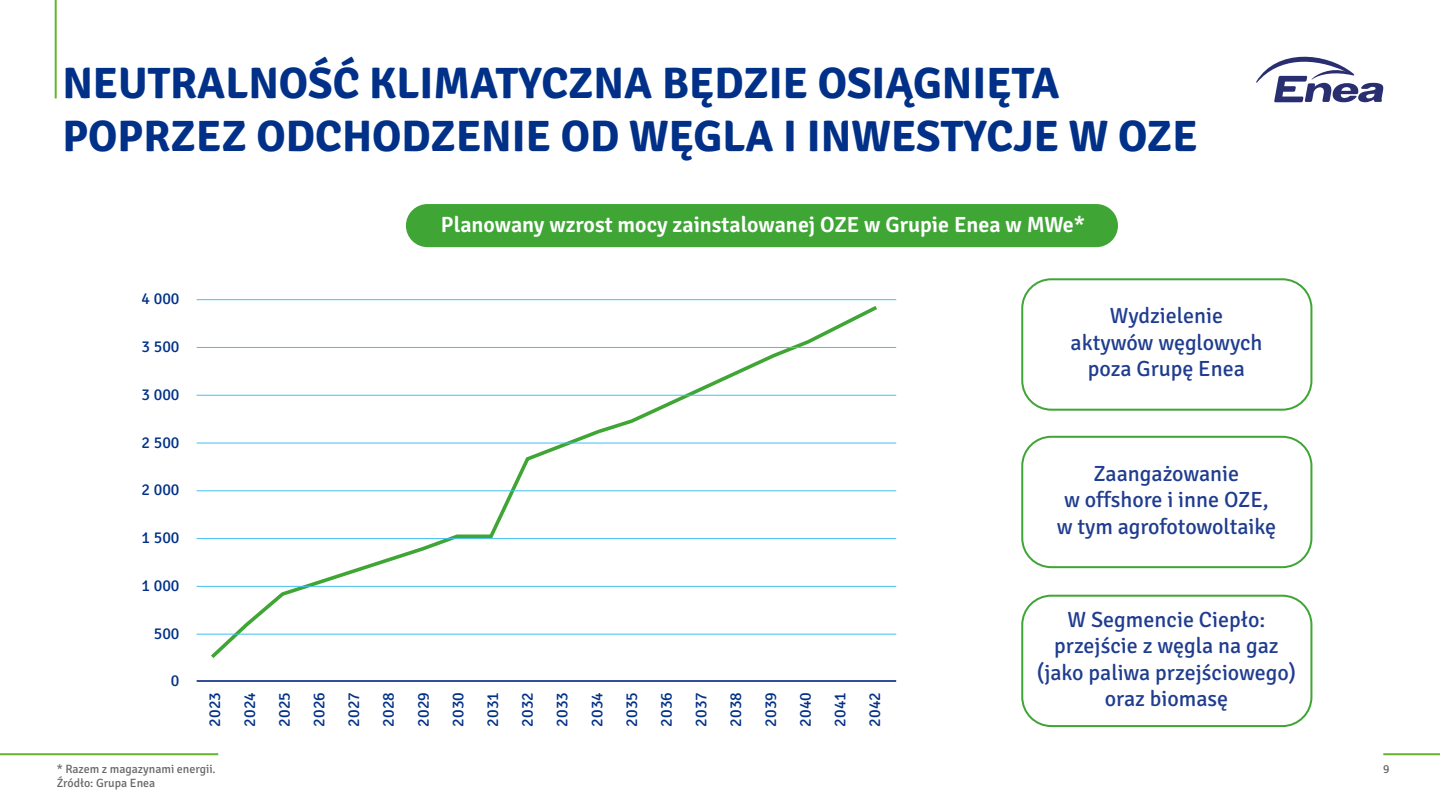
<style>
.page{position:relative;width:1440px;height:811px;background:#fff}
.page>*{position:absolute;margin:0;border:0;box-sizing:border-box;transform-origin:0 0}
.t1{font:700 44px/52.8px "Signika";color:#003087}
.t2{font:22px/26.4px "Signika";color:#1f3c8f;text-align:center}
.t3{font:600 22px "Signika";color:#fff}
.t4{font:16.2px/34.8px "Signika";color:#003087;text-align:justify}
.t5{font:12px/14.4px "Signika";color:#666}
</style>
<div class="page">
<hr style="left:0;top:752px;width:218px;height:2px;background:#66b32e">
<hr style="left:1383px;top:752px;width:57px;height:2px;background:#66b32e">
<hr style="left:55px;top:0;width:2px;height:98px;background:#66b32e">
<svg style="left:1256px;top:56px;width:128px;height:46px"></svg>
<div style="left:406px;top:204px;width:712px;height:43px;background:#3fa535;border-radius:22px"></div>
<div style="left:1021px;top:278px;width:291px;height:132px;border:2px solid #3fa535;border-radius:29px"></div>
<div style="left:1021px;top:435px;width:291px;height:133px;border:2px solid #3fa535;border-radius:29px"></div>
<div style="left:1021px;top:594px;width:291px;height:132px;border:2px solid #3fa535;border-radius:29px"></div>
<svg style="left:207px;top:306px;width:674px;height:352px"></svg>
<hr style="left:197px;top:679px;width:699px;height:2px;background:#1f3c8f">
<hr style="left:197px;top:633px;width:699px;height:1px;background:#41c0f0">
<hr style="left:197px;top:585px;width:699px;height:1px;background:#41c0f0">
<hr style="left:197px;top:538px;width:699px;height:1px;background:#41c0f0">
<hr style="left:197px;top:490px;width:699px;height:1px;background:#41c0f0">
<hr style="left:197px;top:442px;width:699px;height:1px;background:#41c0f0">
<hr style="left:197px;top:394px;width:699px;height:1px;background:#41c0f0">
<hr style="left:197px;top:347px;width:699px;height:1px;background:#41c0f0">
<hr style="left:197px;top:299px;width:699px;height:1px;background:#41c0f0">
<h1 class="t1" style="left:62px;top:57px;width:1137px">NEUTRALNOŚĆ KLIMATYCZNA BĘDZIE OSIĄGNIĘTA<br>POPRZEZ ODCHODZENIE OD WĘGLA I INWESTYCJE W OZE</h1>
<p class="t4" style="left:142px;top:282px;width:39px">4 000</p>
<p class="t4" style="left:142px;top:329px;width:39px">3 500</p>
<p class="t4" style="left:142px;top:377px;width:39px">3 000</p>
<p class="t4" style="left:142px;top:425px;width:39px">2 500</p>
<p class="t4" style="left:142px;top:472px;width:39px">2 000</p>
<p class="t4" style="left:142px;top:520px;width:39px">1 500</p>
<p class="t4" style="left:142px;top:568px;width:39px">1 000</p>
<p class="t4" style="left:154px;top:615px;width:27px">500</p>
<p class="t4" style="left:171px;top:663px;width:10px">0</p>
<p class="t3" style="left:441px;top:212px;width:646px">Planowany wzrost mocy zainstalowanej OZE w Grupie Enea w MWe*</p>
<p class="t2" style="left:1071px;top:303px;width:193px">Wydzielenie aktywów węglowych poza Grupę Enea</p>
<p class="t4" style="left:198px;top:726px;width:36px;rotate:-90deg">2023<br>2024<br>2025<br>2026<br>2027<br>2028<br>2029<br>2030<br>2031<br>2032<br>2033<br>2034<br>2035<br>2036<br>2037<br>2038<br>2039<br>2040<br>2041<br>2042</p>
<p class="t2" style="left:1057px;top:460px;width:221px">Zaangażowanie<br>w offshore i inne OZE, w tym agrofotowoltaikę</p>
<p class="t2" style="left:1037px;top:606px;width:261px">W Segmencie Ciepło: przejście z węgla na gaz (jako paliwa przejściowego) oraz biomasę</p>
<p class="t5" style="left:57px;top:761px;width:161px">* Razem z magazynami energii.<br>Źródło: Grupa Enea</p>
<p class="t5" style="left:1383px;top:761px;width:8px">9</p>
</div>
